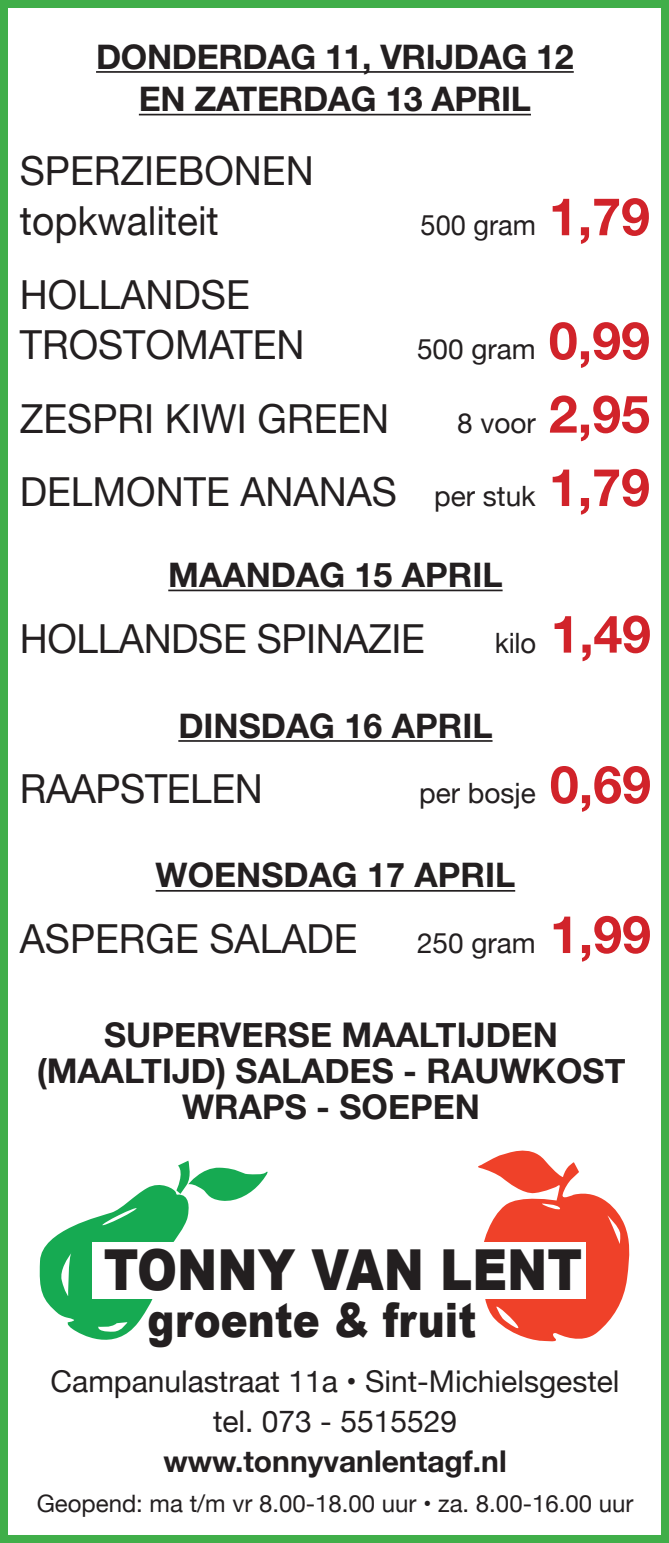
<style>
.page{position:relative;width:669px;height:1543px;background:#fff}
.page>*{position:absolute;margin:0;border:0;box-sizing:border-box;transform-origin:0 0}
.t1{font:900 56.4px "Arial";color:#231f20;scale:.85 1}
.t2{font:900 47.6px "Arial";color:#231f20;scale:.85 1}
.t3{font:40px/50.8px "Helvetica Neue";color:#231f20}
.t4{font:700 34px/42.8px "Helvetica Neue LT Std";color:#231f20;text-align:center}
.t5{font:700 34px/36px "Helvetica Neue";color:#231f20;text-align:center}
.t6{font:30px/40px "Helvetica Neue";color:#231f20;text-align:center}
.t7{font:700 30px "Helvetica Neue";color:#231f20}
.t8{font:28px "Helvetica Neue";color:#231f20}
.t9{font:24px "Helvetica Neue";color:#231f20}
.s1{font-family:"Helvetica Neue LT Std";font-weight:700;font-size:52px;color:#d1232a}
.s2{font-size:28px}
</style>
<div class="page">
<div style="left:0;top:0;width:669px;height:1542px;border:8px solid #40ae49"></div>
<hr style="left:96px;top:71px;width:478px;height:2px;background:#231f20">
<hr style="left:139px;top:114px;width:392px;height:1px;background:#231f20">
<svg style="left:39px;top:1160px;width:229px;height:180px"></svg>
<svg style="left:478px;top:1150px;width:152px;height:192px"></svg>
<hr style="left:168px;top:589px;width:335px;height:2px;background:#231f20">
<hr style="left:178px;top:740px;width:315px;height:1px;background:#231f20">
<hr style="left:156px;top:889px;width:359px;height:2px;background:#231f20">
<p class="t4" style="left:96px;top:34px;width:479px">DONDERDAG 11, VRIJDAG 12<br>EN ZATERDAG 13 APRIL</p>
<p class="t3" style="left:20px;top:147px;width:295px">SPERZIEBONEN topkwaliteit</p>
<p class="t3" style="left:20px;top:271px;width:286px">HOLLANDSE<br>TROSTOMATEN</p>
<p class="t8" style="left:421px;top:205px;width:231px">500 gram <span class="s1">1,79</span></p>
<p class="t8" style="left:417px;top:329px;width:234px">500 gram <span class="s1">0,99</span></p>
<p class="t3" style="left:20px;top:395px;width:371px">ZESPRI KIWI GREEN</p>
<p class="t8" style="left:457px;top:402px;width:194px">8 voor <span class="s1">2,95</span></p>
<p class="t3" style="left:20px;top:468px;width:632px">DELMONTE ANANAS <span class="s2">per stuk</span> <span class="s1">1,79</span></p>
<p class="t4" style="left:168px;top:552px;width:336px">MAANDAG 15 APRIL</p>
<p class="t3" style="left:20px;top:615px;width:407px">HOLLANDSE SPINAZIE</p>
<p class="t8" style="left:495px;top:622px;width:158px">kilo <span class="s1">1,49</span></p>
<p class="t4" style="left:178px;top:703px;width:316px">DINSDAG 16 APRIL</p>
<p class="t3" style="left:20px;top:765px;width:244px">RAAPSTELEN</p>
<p class="t8" style="left:419px;top:773px;width:233px">per bosje <span class="s1">0,69</span></p>
<p class="t4" style="left:156px;top:853px;width:361px">WOENSDAG 17 APRIL</p>
<p class="t3" style="left:20px;top:915px;width:339px">ASPERGE SALADE</p>
<p class="t8" style="left:417px;top:922px;width:235px">250 gram <span class="s1">1,99</span></p>
<p class="t5" style="left:37px;top:1017px;width:590px">SUPERVERSE MAALTIJDEN (MAALTIJD) SALADES - RAUWKOST<br>WRAPS - SOEPEN</p>
<h1 class="t1" style="left:104px;top:1229px;width:564px">TONNY VAN LENT</h1>
<p class="t2" style="left:148px;top:1284px;width:388px">groente &amp; fruit</p>
<p class="t6" style="left:51px;top:1362px;width:570px">Campanulastraat 11a • Sint-Michielsgestel tel. 073 - 5515529</p>
<p class="t7" style="left:163px;top:1437px;width:345px">www.tonnyvanlentagf.nl</p>
<p class="t9" style="left:37px;top:1485px;width:598px">Geopend: ma t/m vr 8.00-18.00 uur • za. 8.00-16.00 uur</p>
</div>
